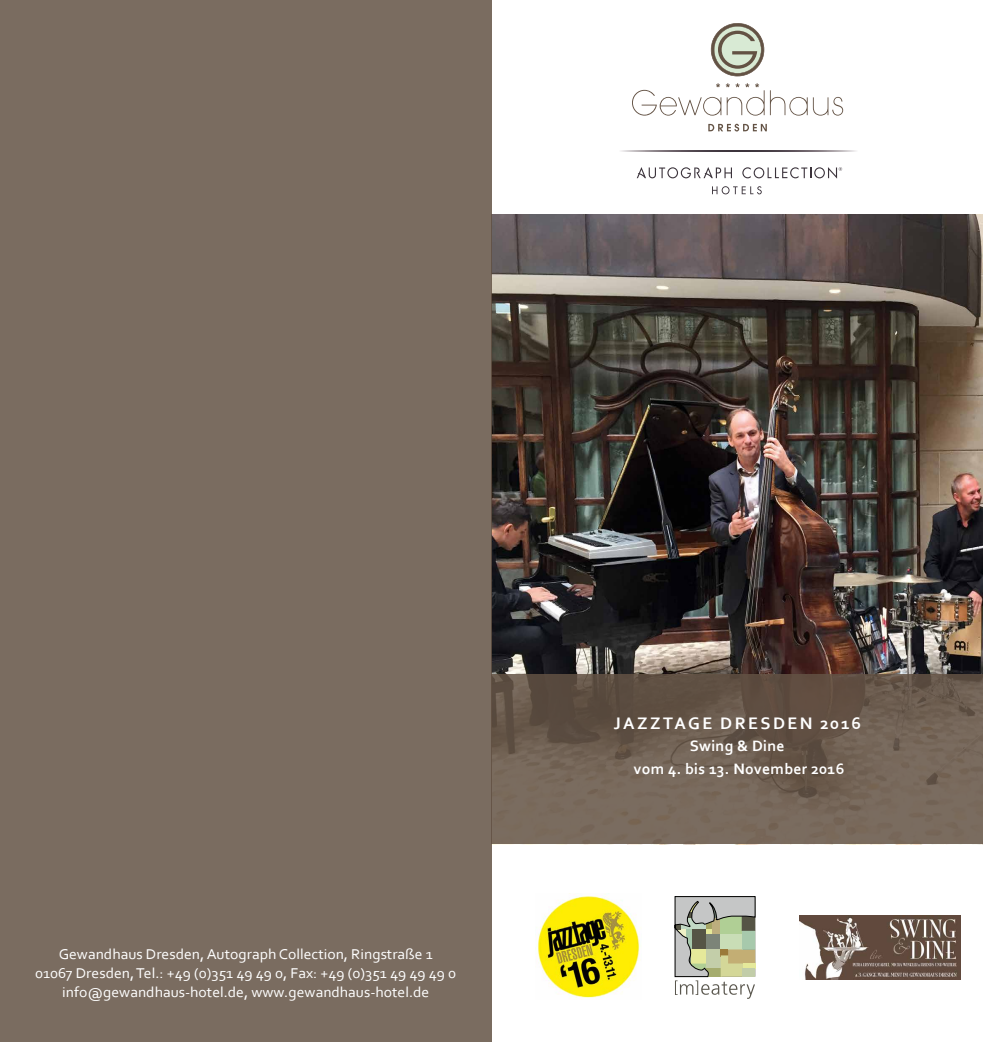
<style>
.page{position:relative;width:983px;height:1042px;background:#fff}
.page>*{position:absolute;margin:0;border:0;box-sizing:border-box;transform-origin:0 0}
.t1{font:700 17.5px "Corbel";letter-spacing:.14em;color:#fff}
.t2{font:700 15.75px/22.8px "Corbel";letter-spacing:.02em;color:#fff;text-align:center}
.t3{font:14.88px/19.2px "Corbel";color:#fff;text-align:center;scale:1.05 1}
</style>
<div class="page">
<img style="left:491px;top:214px;width:491px;height:460px">
<svg style="left:491px;top:674px;width:491px;height:170px;background:#6e5f52"></svg>
<img style="left:799px;top:916px;width:161px;height:63px">
<svg style="left:621px;top:150px;width:235px;height:1px"></svg>
<svg style="left:742px;top:167px;width:99px;height:12px"></svg>
<svg style="left:637px;top:167px;width:94px;height:11px"></svg>
<svg style="left:712px;top:186px;width:49px;height:8px"></svg>
<svg style="left:632px;top:23px;width:211px;height:93px"></svg>
<svg style="left:708px;top:124px;width:58px;height:7px"></svg>
<div style="left:0;top:0;width:491px;height:1042px;background:#7a6c60"></div>
<svg style="left:674px;top:896px;width:81px;height:103px"></svg>
<img style="left:535px;top:893px;width:105px;height:105px">
<p class="t3" style="left:35px;top:944px;width:402px">Gewandhaus Dresden, Autograph Collection, Ringstraße 1<br>01067 Dresden, Tel.: +49 (0)351 49 49 0, Fax: +49 (0)351 49 49 49 0 info@gewandhaus-hotel.de, www.gewandhaus-hotel.de</p>
<p class="t1" style="left:613px;top:712px;width:249px">JAZZTAGE DRESDEN 2016</p>
<p class="t2" style="left:633px;top:734px;width:212px">Swing &amp; Dine<br>vom 4. bis 13. November 2016</p>
</div>
